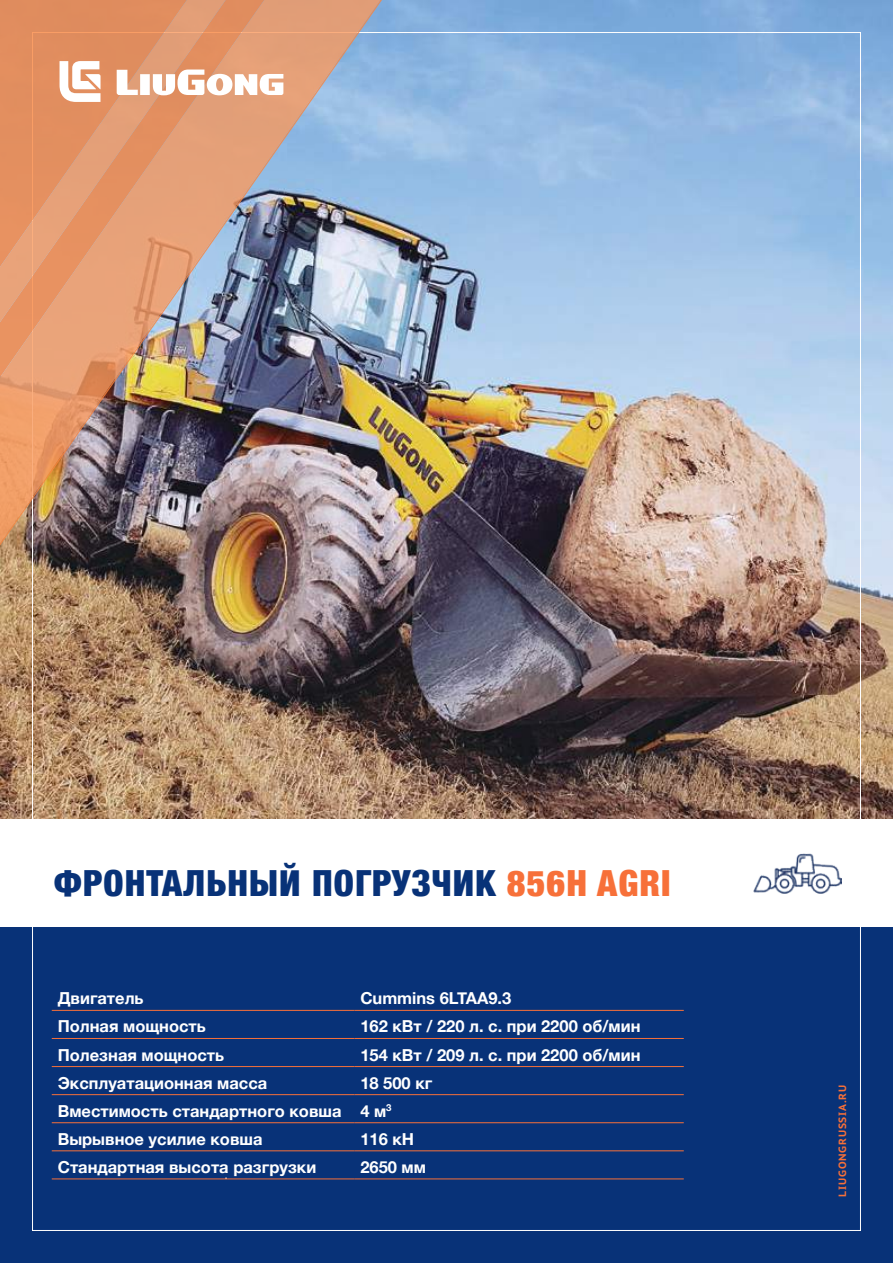
<style>
.page{position:relative;width:893px;height:1263px;background:#fff}
.page>*{position:absolute;margin:0;border:0;box-sizing:border-box;transform-origin:0 0}
.t1{font:900 condensed 36px "Helvetica Neue";letter-spacing:.03em;color:#083278}
.t2{font:700 16.5px/28px "Helvetica Neue";color:#fff}
.t3{font:700 10.5px "PT Sans Caption";letter-spacing:.075em;color:#f77039}
.s1{color:#f77039}
</style>
<div class="page">
<img style="left:0;top:0;width:893px;height:1263px">
<img style="left:0;top:0;width:388px;height:561px">
<svg style="left:0;top:0;width:234px;height:340px"></svg>
<svg style="left:60px;top:61px;width:41px;height:41px"></svg>
<svg style="left:117px;top:70px;width:166px;height:25px"></svg>
<hr style="left:52px;top:1010px;width:302px;height:1px;background:#f77039">
<hr style="left:354px;top:1010px;width:330px;height:1px;background:#f77039">
<hr style="left:52px;top:1038px;width:302px;height:1px;background:#f77039">
<hr style="left:354px;top:1038px;width:330px;height:1px;background:#f77039">
<hr style="left:52px;top:1066px;width:302px;height:1px;background:#f77039">
<hr style="left:354px;top:1066px;width:330px;height:1px;background:#f77039">
<hr style="left:52px;top:1094px;width:302px;height:1px;background:#f77039">
<hr style="left:354px;top:1094px;width:330px;height:1px;background:#f77039">
<hr style="left:52px;top:1122px;width:302px;height:1px;background:#f77039">
<hr style="left:354px;top:1122px;width:330px;height:1px;background:#f77039">
<hr style="left:52px;top:1150px;width:302px;height:1px;background:#f77039">
<hr style="left:354px;top:1150px;width:330px;height:1px;background:#f77039">
<hr style="left:52px;top:1179px;width:302px;height:1px;background:#f77039">
<hr style="left:354px;top:1179px;width:330px;height:1px;background:#f77039">
<h1 class="t1" style="left:54px;top:854px;width:618px">ФРОНТАЛЬНЫЙ ПОГРУЗЧИК <span class="s1">856H AGRI</span></h1>
<p class="t2" style="left:58px;top:985px;width:87px">Двигатель</p>
<p class="t2" style="left:360px;top:985px;width:152px">Cummins 6LTAA9.3</p>
<p class="t2" style="left:58px;top:1013px;width:150px">Полная мощность</p>
<p class="t2" style="left:360px;top:1013px;width:282px">162 кВт / 220 л. с. при 2200 об/мин</p>
<p class="t2" style="left:58px;top:1041px;width:168px">Полезная мощность</p>
<p class="t2" style="left:360px;top:1041px;width:282px">154 кВт / 209 л. с. при 2200 об/мин</p>
<p class="t2" style="left:58px;top:1069px;width:211px">Эксплуатационная масса</p>
<p class="t2" style="left:58px;top:1069px;width:376px;text-indent:303px">18 500 кг<br>Вместимость стандартного ковша 4 м<sup>3<br></sup>Вырывное усилие ковша</p>
<p class="t2" style="left:360px;top:1125px;width:55px">116 кН</p>
<p class="t2" style="left:58px;top:1153px;width:260px">Стандартная высота разгрузки</p>
<p class="t2" style="left:360px;top:1153px;width:67px">2650 мм</p>
<p class="t3" style="left:835px;top:1197px;width:113px;rotate:-90deg">LIUGONGRUSSIA.RU</p>
</div>
